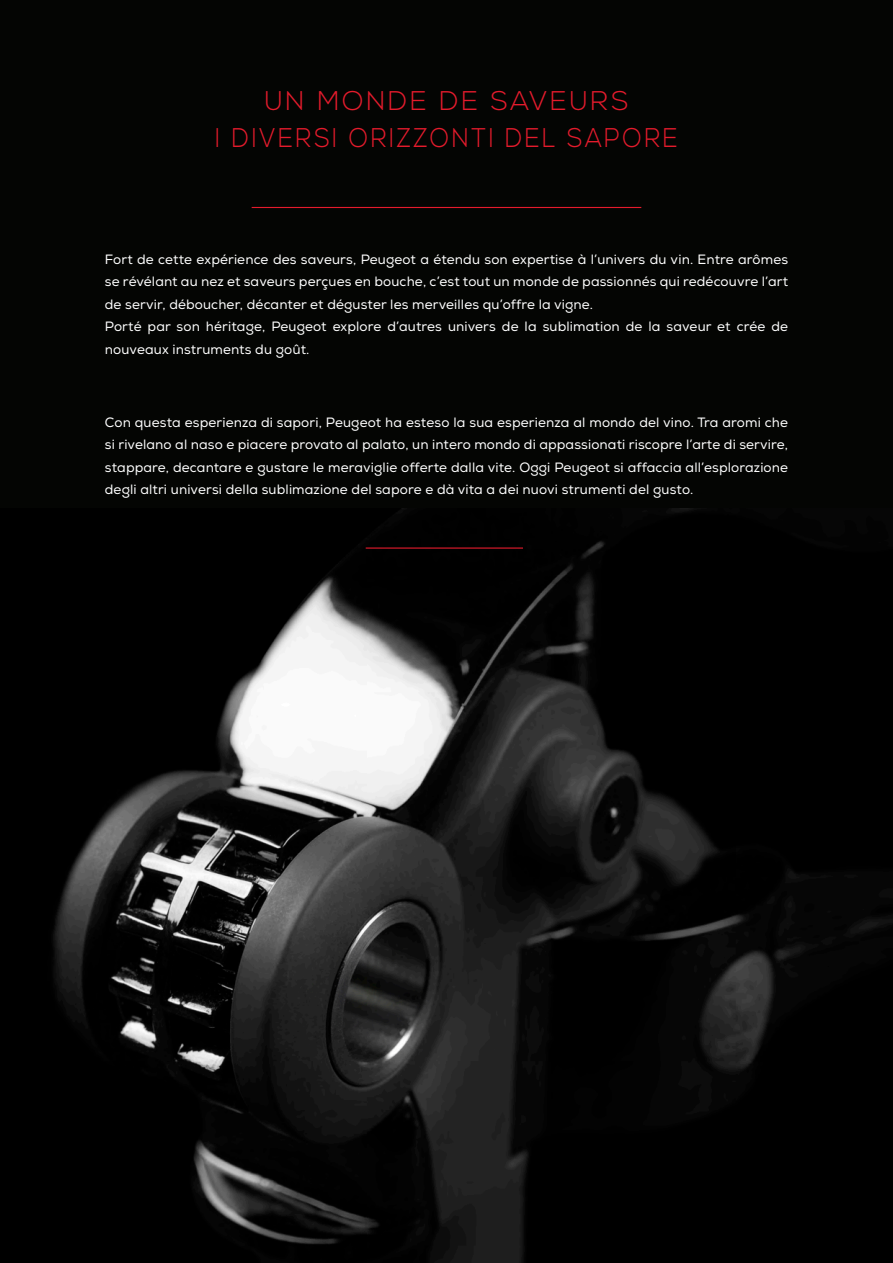
<style>
.page{position:relative;width:893px;height:1263px;background:#040503}
.page>*{position:absolute;margin:0;border:0;box-sizing:border-box;transform-origin:0 0}
.t1{font:300 27px "Nexa";letter-spacing:.1em;color:#e41b2c;scale:.9 1}
.t2{font:300 27px "Nexa";letter-spacing:.1em;color:#e41b2c}
.t3{font:13.5px/22.5px "Nexa";letter-spacing:.01em;color:#fff;text-align:justify}
</style>
<div class="page">
<img style="left:53px;top:508px;width:840px;height:755px">
<hr style="left:252px;top:207px;width:389px;height:1px;background:#e41b2c">
<hr style="left:366px;top:547px;width:157px;height:2px;background:#e41b2c">
<hr style="left:892px;top:459px;width:1px;height:358px;background:#fff">
<p class="t2" style="left:264px;top:85px;width:366px">UN MONDE DE SAVEURS</p>
<p class="t1" style="left:215px;top:122px;width:515px">I DIVERSI ORIZZONTI DEL SAPORE</p>
<p class="t3" style="left:105px;top:248px;width:685px">Fort de cette expérience des saveurs, Peugeot a étendu son expertise à l’univers du vin. Entre arômes se révélant au nez et saveurs perçues en bouche, c’est tout un monde de passionnés qui redécouvre l’art de servir, déboucher, décanter et déguster les merveilles qu’offre la vigne.</p>
<p class="t3" style="left:105px;top:315px;width:685px">Porté par son héritage, Peugeot explore d’autres univers de la sublimation de la saveur et crée de nouveaux instruments du goût.</p>
<p class="t3" style="left:105px;top:411px;width:685px">Con questa esperienza di sapori, Peugeot ha esteso la sua esperienza al mondo del vino. Tra aromi che si rivelano al naso e piacere provato al palato, un intero mondo di appassionati riscopre l’arte di servire, stappare, decantare e gustare le meraviglie offerte dalla vite. Oggi Peugeot si affaccia all’esplorazione degli altri universi della sublimazione del sapore e dà vita a dei nuovi strumenti del gusto.</p>
</div>
